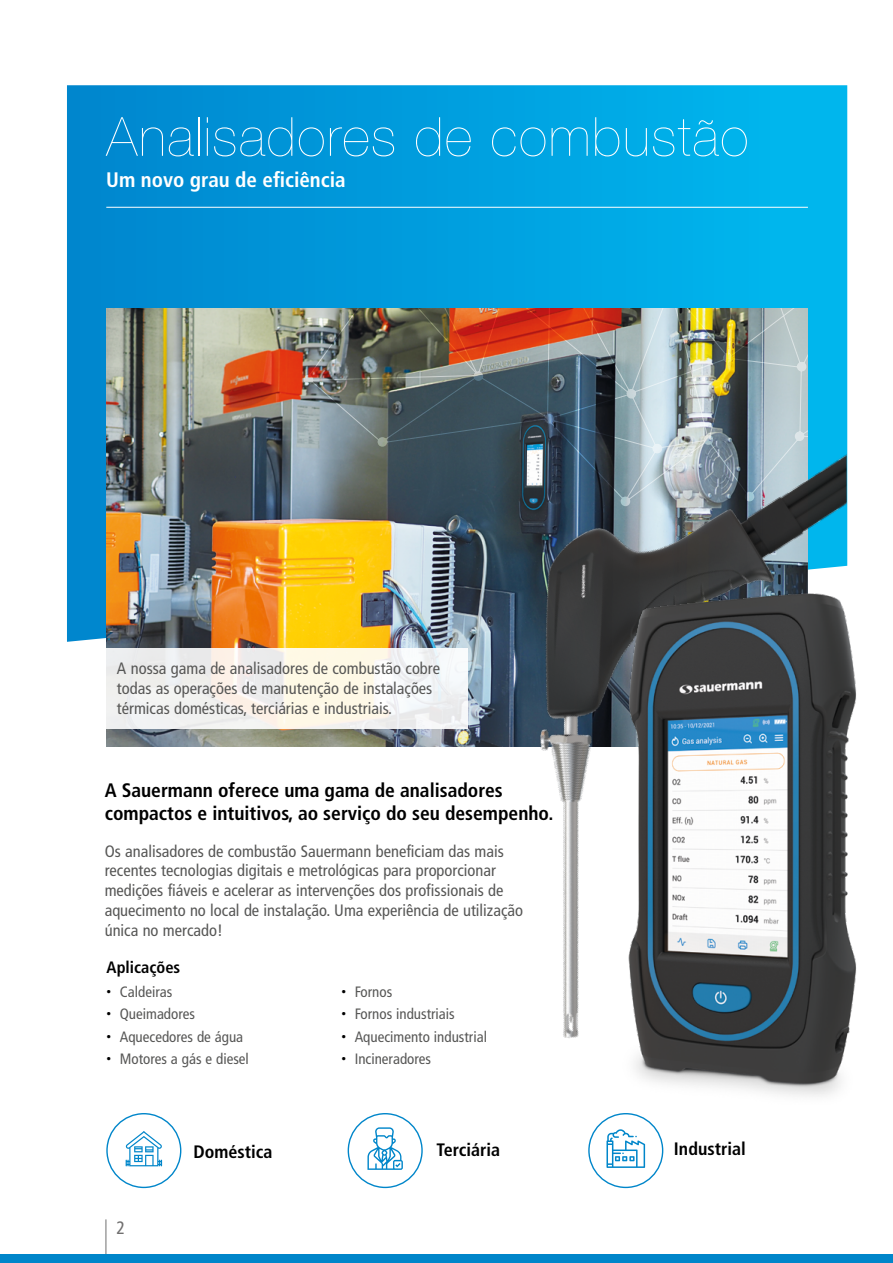
<style>
.page{position:relative;width:893px;height:1263px;background:#fff}
.page>*{position:absolute;margin:0;border:0;box-sizing:border-box;transform-origin:0 0}
.t1{font:200 54px "Helvetica Neue LT Std";letter-spacing:.03em;color:#fff}
.t2{font:700 condensed 21px "Frutiger LT Std";color:#fff}
.t3{font:700 condensed 19.5px/23.4px "Frutiger LT Std";color:#000}
.t4{font:700 condensed 18px "Frutiger LT Std";color:#000}
.t5{font:condensed 18px "Frutiger LT Std";color:#706f6f}
.t6{font:condensed 16.5px/19.8px "Frutiger LT Std";color:#575756}
.t7{font:700 condensed 16.5px "Frutiger LT Std";color:#000}
.t8{font:condensed 15px "Frutiger LT Std";color:#575756}
.s1{font-family:"Helvetica";font-stretch:normal;color:#000}
</style>
<div class="page">
<hr style="left:106px;top:1219px;width:1px;height:44px;background:#706f6f">
<div style="left:0;top:1254px;width:893px;height:9px;background:#0086ca"></div>
<svg style="left:67px;top:85px;width:780px;height:557px;background:#009ddd"></svg>
<hr style="left:106px;top:207px;width:702px;height:1px;background:#fff">
<img style="left:106px;top:308px;width:213px;height:439px">
<img style="left:304px;top:308px;width:504px;height:198px">
<div style="left:105px;top:648px;width:363px;height:81px;background:linear-gradient(to bottom,#f1eeea,#f5f3ef)"></div>
<div style="left:106px;top:1113px;width:75px;height:75px;border:1px solid #0086ca;border-radius:50%"></div>
<svg style="left:126px;top:1131px;width:36px;height:35px"></svg>
<div style="left:348px;top:1113px;width:75px;height:75px;border:1px solid #0086ca;border-radius:50%"></div>
<svg style="left:367px;top:1127px;width:36px;height:43px"></svg>
<div style="left:588px;top:1113px;width:75px;height:75px;border:1px solid #0086ca;border-radius:50%"></div>
<svg style="left:606px;top:1129px;width:39px;height:39px"></svg>
<img style="left:319px;top:351px;width:528px;height:687px">
<img style="left:594px;top:579px;width:263px;height:517px">
<h1 class="t1" style="left:106px;top:106px;width:644px">Analisadores de combustão</h1>
<p class="t2" style="left:106px;top:167px;width:241px">Um novo grau de eficiência</p>
<p class="t6" style="left:117px;top:659px;width:325px">A nossa gama de analisadores de combustão cobre todas as operações de manutenção de instalações térmicas domésticas, terciárias e industriais.</p>
<p class="t3" style="left:105px;top:778px;width:450px">A Sauermann oferece uma gama de analisadores compactos e intuitivos, ao serviço do seu desempenho.</p>
<p class="t6" style="left:105px;top:841px;width:420px">Os analisadores de combustão Sauermann beneficiam das mais recentes tecnologias digitais e metrológicas para proporcionar medições fiáveis e acelerar as intervenções dos profissionais de aquecimento no local de instalação. Uma experiência de utilização única no mercado!</p>
<p class="t7" style="left:107px;top:957px;width:75px">Aplicações</p>
<p class="t8" style="left:106px;top:983px;width:67px"><span class="s1">•</span> Caldeiras</p>
<p class="t8" style="left:106px;top:1005px;width:90px"><span class="s1">•</span> Queimadores</p>
<p class="t8" style="left:106px;top:1028px;width:138px"><span class="s1">•</span> Aquecedores de água</p>
<p class="t8" style="left:106px;top:1050px;width:144px"><span class="s1">•</span> Motores a gás e diesel</p>
<p class="t8" style="left:341px;top:983px;width:53px"><span class="s1">•</span> Fornos</p>
<p class="t8" style="left:341px;top:1005px;width:115px"><span class="s1">•</span> Fornos industriais</p>
<p class="t8" style="left:341px;top:1028px;width:147px"><span class="s1">•</span> Aquecimento industrial</p>
<p class="t8" style="left:341px;top:1050px;width:91px"><span class="s1">•</span> Incineradores</p>
<p class="t5" style="left:117px;top:1217px;width:10px">2</p>
<p class="t4" style="left:193px;top:1141px;width:81px">Doméstica</p>
<p class="t4" style="left:437px;top:1139px;width:65px">Terciária</p>
<p class="t4" style="left:674px;top:1138px;width:73px">Industrial</p>
</div>
